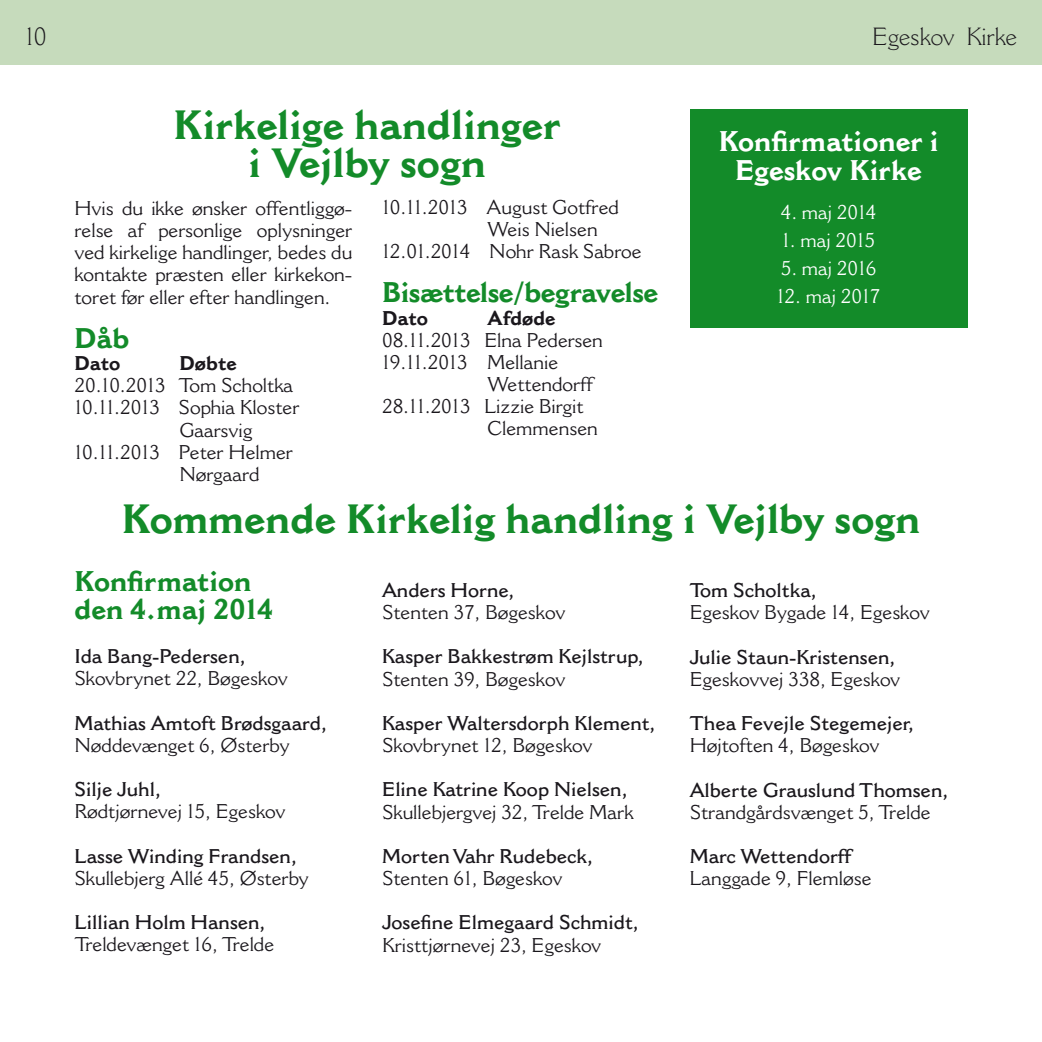
<style>
.page{position:relative;width:1042px;height:1042px;background:#fff}
.page>*{position:absolute;margin:0;border:0;box-sizing:border-box;transform-origin:0 0}
.t1{font:700 40.25px/38.5px "Cantoria MT Std";color:#138b29;text-align:center}
.t2{font:700 28px/29.2px "Cantoria MT Std";color:#fff;text-align:center}
.t3{font:700 28px "Cantoria MT Std";letter-spacing:-.02em;color:#138b29}
.t4{font:700 28px/28px "Cantoria MT Std";color:#138b29}
.t5{font:300 24.5px "Cantoria MT Std";color:#1a171c}
.t6{font:19.6px/22.2px "Cantoria MT Std";color:#1a171c;text-align:justify}
.t7{font:600 19.6px "Cantoria MT Std";color:#1a171c}
.t8{font:19.6px "Cantoria MT Std";color:#fff}
.t9{font:700 19.6px "Cantoria MT Std";color:#1a171c}
</style>
<div class="page">
<div style="left:0;top:0;width:1042px;height:64px;background:#c6dbbc"></div>
<div style="left:690px;top:109px;width:277px;height:219px;background:#138b29"></div>
<p class="t5" style="left:25px;top:22px;width:23px">10</p>
<p class="t5" style="left:872px;top:22px;width:146px">Egeskov Kirke</p>
<h1 class="t1" style="left:174px;top:105px;width:389px">Kirkelige handlinger i Vejlby sogn</h1>
<p class="t6" style="left:74px;top:197px;width:279px">Hvis du ikke ønsker offentliggø&shy;relse af personlige oplysninger ved kirkelige handlinger, bedes du kontakte præsten eller kirkekon&shy;toret før eller efter handlingen.</p>
<h2 class="t3" style="left:74px;top:321px;width:57px">Dåb</h2>
<p class="t9" style="left:74px;top:351px;width:48px">Dato</p>
<p class="t9" style="left:179px;top:351px;width:59px">Døbte</p>
<p class="t6" style="left:74px;top:374px;width:220px">20.10.2013 Tom Scholtka</p>
<p class="t6" style="left:74px;top:396px;width:227px">10.11.2013 Sophia Kloster</p>
<p class="t6" style="left:179px;top:418px;width:74px">Gaarsvig</p>
<p class="t6" style="left:74px;top:441px;width:220px">10.11.2013 Peter Helmer</p>
<p class="t6" style="left:179px;top:463px;width:82px">Nørgaard</p>
<p class="t6" style="left:382px;top:196px;width:238px">10.11.2013 August Gotfred</p>
<p class="t6" style="left:487px;top:218px;width:112px">Weis Nielsen</p>
<p class="t6" style="left:382px;top:240px;width:261px">12.01.2014 Nohr Rask Sabroe</p>
<h2 class="t3" style="left:382px;top:276px;width:278px">Bisættelse/begravelse</h2>
<p class="t9" style="left:382px;top:306px;width:48px">Dato</p>
<p class="t9" style="left:487px;top:306px;width:70px">Afdøde</p>
<p class="t6" style="left:382px;top:329px;width:222px">08.11.2013 Elna Pedersen</p>
<p class="t6" style="left:382px;top:351px;width:178px">19.11.2013 Mellanie</p>
<p class="t6" style="left:487px;top:373px;width:107px">Wettendorff</p>
<p class="t6" style="left:382px;top:395px;width:203px">28.11.2013 Lizzie Birgit</p>
<p class="t6" style="left:487px;top:417px;width:112px">Clemmensen</p>
<h2 class="t2" style="left:718px;top:127px;width:221px">Konfirmationer i<br>Egeskov Kirke</h2>
<p class="t8" style="left:781px;top:200px;width:97px">4. maj 2014</p>
<p class="t8" style="left:782px;top:228px;width:94px">1. maj 2015</p>
<p class="t8" style="left:781px;top:256px;width:97px">5. maj 2016</p>
<p class="t8" style="left:777px;top:284px;width:105px">12. maj 2017</p>
<h1 class="t1" style="left:122px;top:500px;width:800px">Kommende Kirkelig handling i Vejlby sogn</h1>
<h2 class="t4" style="left:74px;top:567px;width:200px">Konfirmation den 4.maj 2014</h2>
<p class="t7" style="left:74px;top:644px;width:174px">Ida Bang-Pedersen,</p>
<p class="t6" style="left:74px;top:667px;width:215px">Skovbrynet 22, Bøgeskov</p>
<p class="t7" style="left:74px;top:711px;width:255px">Mathias Amtoft Brødsgaard,</p>
<p class="t6" style="left:74px;top:734px;width:217px">Nøddevænget 6, Østerby</p>
<p class="t7" style="left:74px;top:777px;width:89px">Silje Juhl,</p>
<p class="t6" style="left:74px;top:800px;width:212px">Rødtjørnevej 15, Egeskov</p>
<p class="t7" style="left:74px;top:844px;width:225px">Lasse Winding Frandsen,</p>
<p class="t6" style="left:74px;top:866px;width:236px">Skullebjerg Allé 45, Østerby</p>
<p class="t7" style="left:74px;top:910px;width:193px">Lillian Holm Hansen,</p>
<p class="t6" style="left:74px;top:933px;width:201px">Treldevænget 16, Trelde</p>
<p class="t7" style="left:382px;top:578px;width:135px">Anders Horne,</p>
<p class="t6" style="left:382px;top:601px;width:185px">Stenten 37, Bøgeskov</p>
<p class="t7" style="left:382px;top:645px;width:264px">Kasper Bakkestrøm Kejlstrup,</p>
<p class="t6" style="left:382px;top:667px;width:185px">Stenten 39, Bøgeskov</p>
<p class="t7" style="left:382px;top:711px;width:276px">Kasper Waltersdorph Klement,</p>
<p class="t6" style="left:382px;top:734px;width:212px">Skovbrynet 12, Bøgeskov</p>
<p class="t7" style="left:382px;top:778px;width:248px">Eline Katrine Koop Nielsen,</p>
<p class="t6" style="left:382px;top:800px;width:253px">Skullebjergvej 32, Trelde Mark</p>
<p class="t7" style="left:382px;top:844px;width:213px">Morten Vahr Rudebeck,</p>
<p class="t6" style="left:382px;top:867px;width:182px">Stenten 61, Bøgeskov</p>
<p class="t7" style="left:382px;top:911px;width:259px">Josefine Elmegaard Schmidt,</p>
<p class="t6" style="left:382px;top:933px;width:221px">Kristtjørnevej 23, Egeskov</p>
<p class="t7" style="left:690px;top:578px;width:129px">Tom Scholtka,</p>
<p class="t6" style="left:690px;top:601px;width:241px">Egeskov Bygade 14, Egeskov</p>
<p class="t7" style="left:690px;top:645px;width:208px">Julie Staun-Kristensen,</p>
<p class="t6" style="left:690px;top:668px;width:212px">Egeskovvej 338, Egeskov</p>
<p class="t7" style="left:690px;top:711px;width:227px">Thea Fevejle Stegemejer,</p>
<p class="t6" style="left:690px;top:734px;width:191px">Højtoften 4, Bøgeskov</p>
<p class="t7" style="left:690px;top:778px;width:261px">Alberte Grauslund Thomsen,</p>
<p class="t6" style="left:690px;top:801px;width:243px">Strandgårdsvænget 5, Trelde</p>
<p class="t7" style="left:690px;top:844px;width:163px">Marc Wettendorff</p>
<p class="t6" style="left:690px;top:867px;width:183px">Langgade 9, Flemløse</p>
</div>
